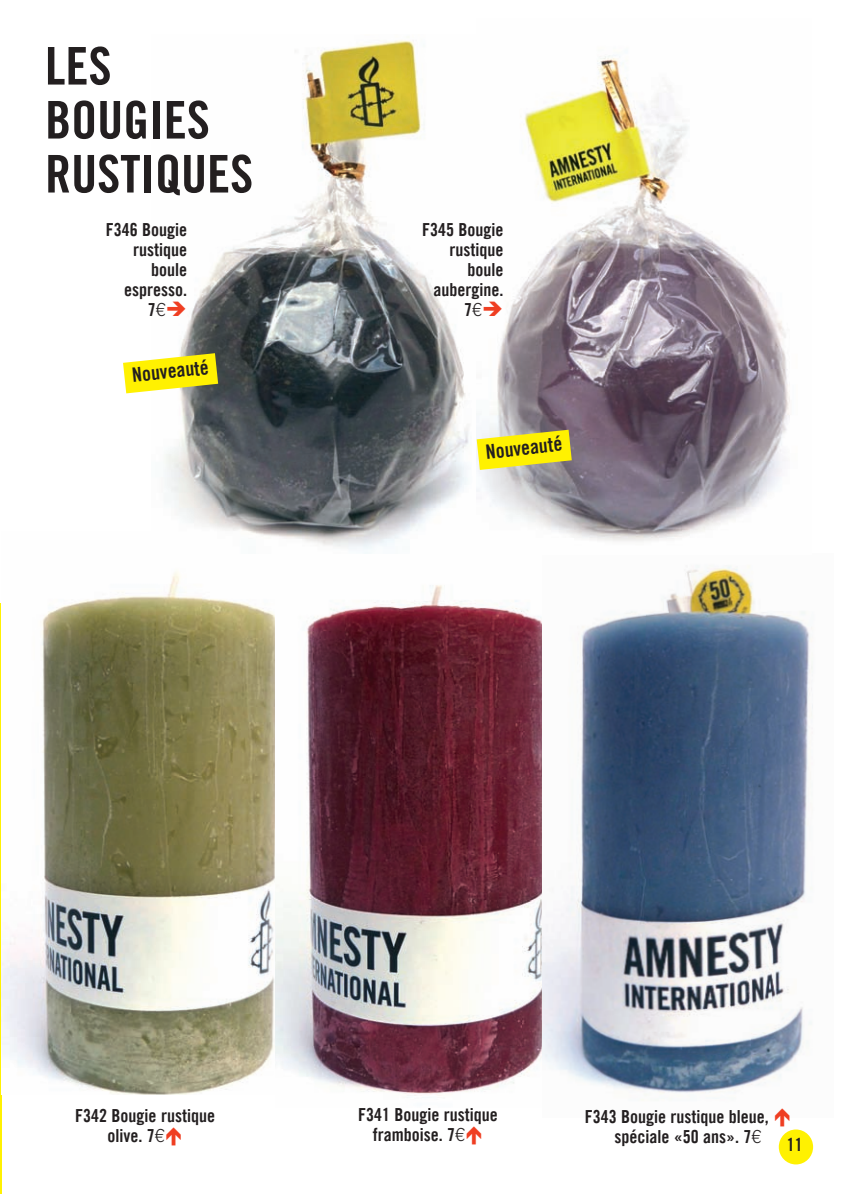
<style>
.page{position:relative;width:843px;height:1194px;background:#fff}
.page>*{position:absolute;margin:0;border:0;box-sizing:border-box;transform-origin:0 0}
.t1{font:52px/54px "Amnesty Trade Gothic Bd Cn 20";color:#231f20}
.t2{font:20px "Amnesty Trade Gothic Bd Cn 20";color:#231f20}
.t3{font:18px/20px "Amnesty Trade Gothic Bd Cn 20";color:#231f20}
.s1{font-family:"Amnesty Trade Gothic";font-weight:300}
.s2{color:#ef3e22}
</style>
<div class="page">
<div style="left:778px;top:1129px;width:35px;height:35px;background:#fff101;border-radius:50%"></div>
<hr style="left:0;top:603px;width:2px;height:591px;background:#fff101">
<img style="left:2px;top:572px;width:274px;height:522px">
<img style="left:276px;top:553px;width:266px;height:543px">
<img style="left:542px;top:565px;width:271px;height:536px">
<img style="left:165px;top:40px;width:304px;height:513px">
<img style="left:476px;top:55px;width:314px;height:500px">
<svg style="left:123px;top:353px;width:95px;height:40px;background:#efe532"></svg>
<svg style="left:476px;top:430px;width:95px;height:40px;background:#ede230"></svg>
<h1 class="t1" style="left:45px;top:39px;width:209px">Les bougies<br>RusTiques</h1>
<p class="t3" style="left:106px;top:220px;width:83px;text-align:right">F346 Bougie rustique boule espresso.<br>7<span class="s1">€</span><span class="s2">➔</span></p>
<p class="t3" style="left:422px;top:220px;width:83px;text-align:right">F345 Bougie rustique boule aubergine.<br>7<span class="s1">€</span><span class="s2">➔</span></p>
<p class="t2" style="left:131px;top:363px;width:78px;rotate:-6deg">Nouveauté</p>
<p class="t2" style="left:484px;top:439px;width:78px;rotate:-6deg">Nouveauté</p>
<p class="t3" style="left:372px;top:1104px;width:126px;text-indent:-15px">F341 Bougie rustique framboise. 7<span class="s1">€</span></p>
<p class="t3" style="left:107px;top:1105px;width:109px;text-indent:-32px">F342 Bougie rustique olive. 7<span class="s1">€</span></p>
<p class="t3" style="left:614px;top:1107px;width:156px;text-indent:-30px">F343 Bougie rustique bleue, spéciale «50 ans». 7<span class="s1">€</span></p>
<p class="t3" style="left:786px;top:1134px;width:17px">11</p>
</div>
